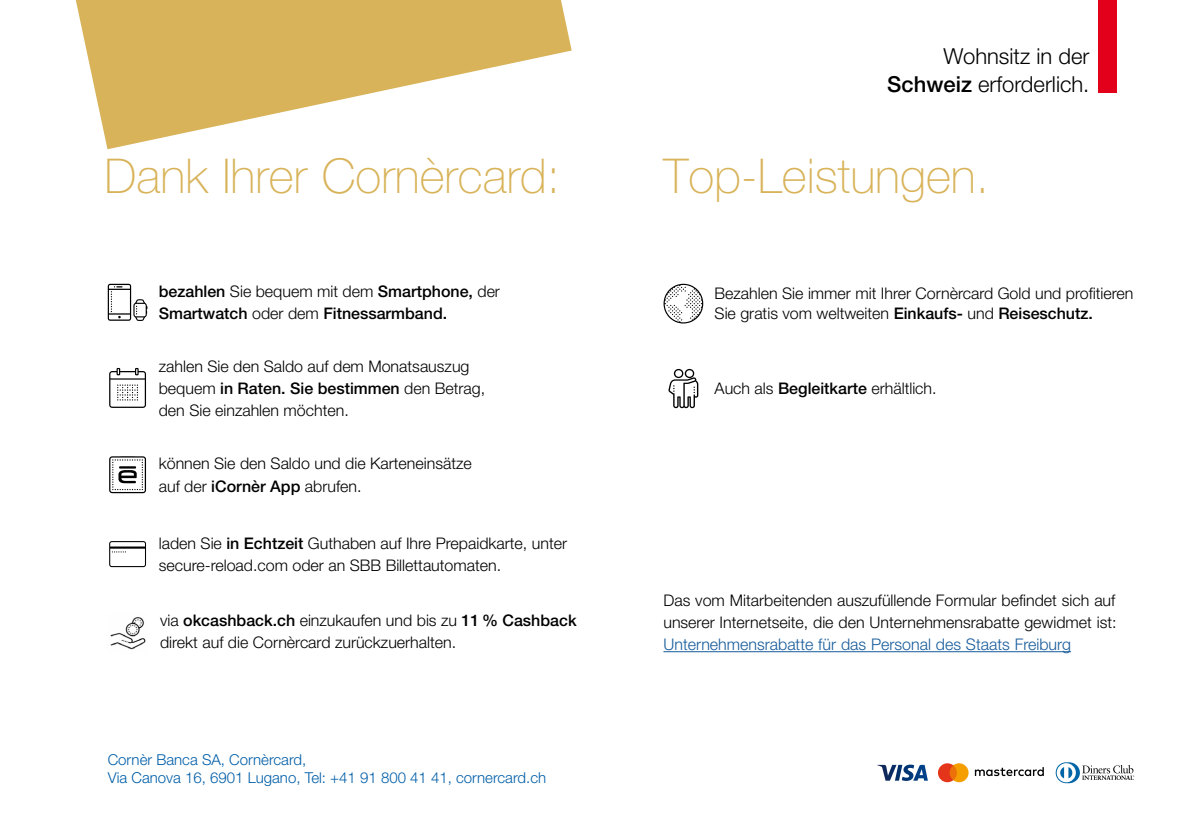
<style>
.page{position:relative;width:1191px;height:840px;background:#fff}
.page>*{position:absolute;margin:0;border:0;box-sizing:border-box;transform-origin:0 0}
.t1{font:100 48px "Helvetica Neue LT Std";color:#d8b359}
.t2{font:300 22px/28px "Helvetica Neue LT Std";color:#000;text-align:right}
.t3{font:300 16px/22px "Helvetica Neue LT Std";color:#000}
.t4{font:500 16px/22px "Helvetica Neue LT Std";color:#000}
.t5{font:300 16px "Helvetica Neue LT Std";color:#165b9a}
.t6{font:300 15px/18px "Helvetica Neue LT Std";color:#005ea8}
.s1{font-weight:500}
.s2{font-weight:300}
</style>
<div class="page">
<svg style="left:877px;top:764px;width:51px;height:16px"></svg>
<svg style="left:938px;top:763px;width:30px;height:18px"></svg>
<svg style="left:974px;top:767px;width:69px;height:8px"></svg>
<svg style="left:1055px;top:762px;width:79px;height:20px"></svg>
<svg style="left:76px;top:0;width:495px;height:149px;fill:#d8b359"></svg>
<div style="left:1098px;top:0;width:18px;height:92px;background:#e2001a"></div>
<svg style="left:663px;top:283px;width:40px;height:40px"></svg>
<svg style="left:108px;top:283px;width:39px;height:38px"></svg>
<svg style="left:109px;top:541px;width:37px;height:25px"></svg>
<svg style="left:109px;top:368px;width:37px;height:39px"></svg>
<svg style="left:109px;top:456px;width:37px;height:37px"></svg>
<svg style="left:668px;top:369px;width:30px;height:39px"></svg>
<hr style="left:663px;top:651px;width:408px;height:1px;background:#165b9a">
<img style="left:110px;top:617px;width:36px;height:33px">
<h2 class="t2" style="left:887px;top:42px;width:204px">Wohnsitz in der<br><span class="s1">Schweiz</span> erforderlich.</h2>
<h1 class="t1" style="left:105px;top:149px;width:457px">Dank Ihrer Cornèrcard:</h1>
<h1 class="t1" style="left:663px;top:149px;width:327px">Top-Leistungen.</h1>
<p class="t4" style="left:159px;top:280px;width:343px">bezahlen <span class="s2">Sie bequem mit dem</span> Smartphone, <span class="s2">der<br></span>Smartwatch <span class="s2">oder dem</span> Fitnessarmband.</p>
<p class="t3" style="left:159px;top:354px;width:328px">zahlen Sie den Saldo auf dem Monatsauszug bequem <span class="s1">in Raten. Sie bestimmen</span> den Betrag, den Sie einzahlen möchten.</p>
<p class="t3" style="left:159px;top:452px;width:314px">können Sie den Saldo und die Karteneinsätze auf der <span class="s1">iCornèr App</span> abrufen.</p>
<p class="t3" style="left:159px;top:531px;width:410px">laden Sie <span class="s1">in Echtzeit</span> Guthaben auf Ihre Prepaidkarte, unter secure-reload.com oder an SBB Billettautomaten.</p>
<p class="t3" style="left:160px;top:609px;width:418px">via <span class="s1">okcashback.ch</span> einzukaufen und bis zu <span class="s1">11 % Cashback </span>direkt auf die Cornèrcard zurückzuerhalten.</p>
<p class="t6" style="left:108px;top:750px;width:440px">Cornèr Banca SA, Cornèrcard,<br>Via Canova 16, 6901 Lugano, Tel: +41 91 800 41 41, cornercard.ch</p>
<p class="t3" style="left:714px;top:283px;width:420px;line-height:20px">Bezahlen Sie immer mit Ihrer Cornèrcard Gold und profitieren<br>Sie gratis vom weltweiten <span class="s1">Einkaufs-</span> und <span class="s1">Reiseschutz.</span></p>
<p class="t3" style="left:714px;top:377px;width:223px">Auch als <span class="s1">Begleitkarte</span> erhältlich.</p>
<p class="t3" style="left:663px;top:588px;width:455px">Das vom Mitarbeitenden auszufüllende Formular befindet sich auf unserer Internetseite, die den Unternehmensrabatte gewidmet ist:</p>
<p class="t5" style="left:663px;top:634px;width:409px">Unternehmensrabatte für das Personal des Staats Freiburg</p>
</div>
